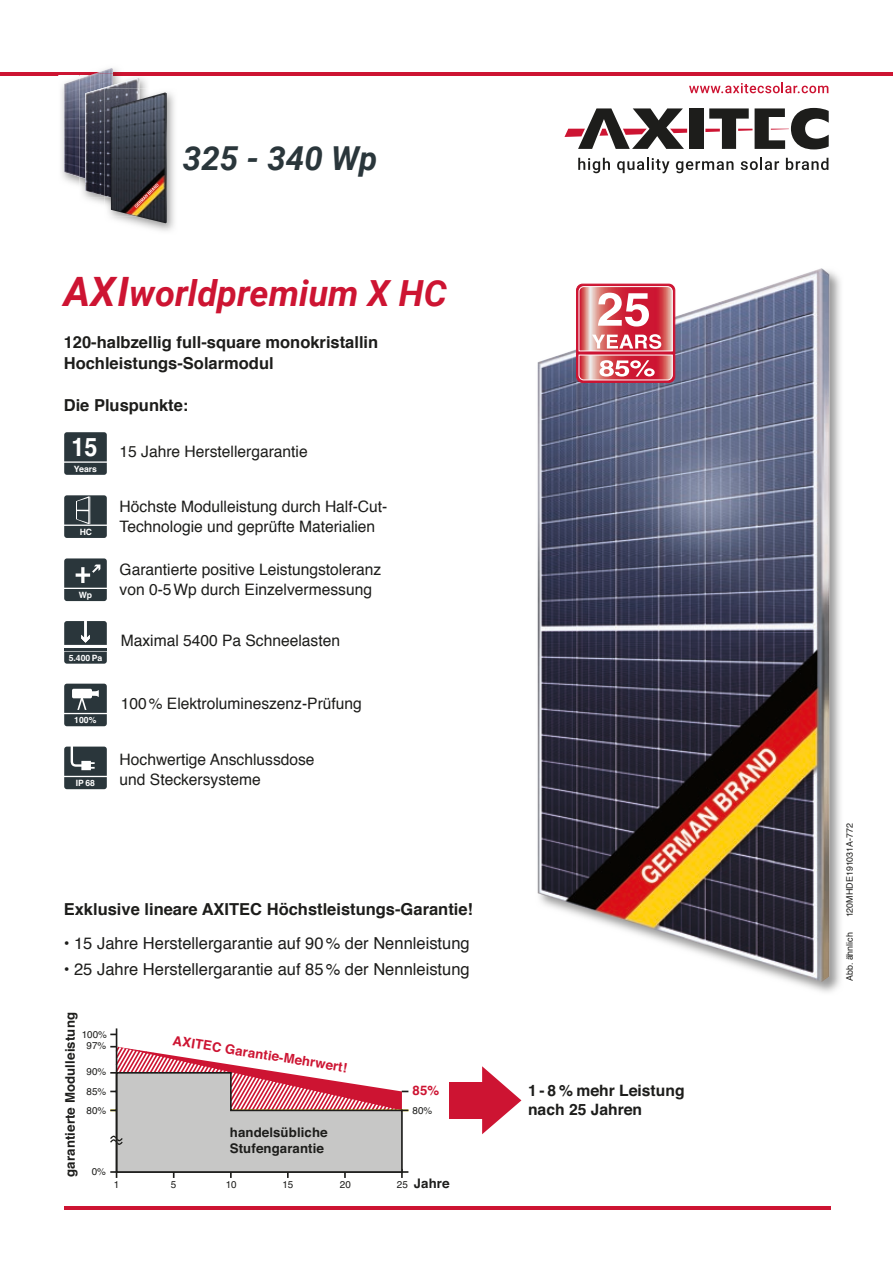
<style>
.page{position:relative;width:893px;height:1263px;background:#fff}
.page>*{position:absolute;margin:0;border:0;box-sizing:border-box;transform-origin:0 0}
.t1{font:italic 700 36px "Roboto";color:#cd1432}
.t2{font:italic 700 33px "Roboto";color:#2a363b}
.t3{font:700 25.65px "Helvetica";color:#fff;scale:.91 1}
.t4{font:700 16.5px/21px "Helvetica";color:#1d1d1b}
.t5{font:16.5px "Helvetica";color:#1d1d1b}
.t6{font:15.75px/20.2px "Helvetica";color:#1d1d1b}
.t7{font:700 15.6px/18.8px "Helvetica";color:#1d1d1b}
.t8{font:700 13.2px/15.9px "Helvetica";letter-spacing:.01em;color:#1d1d1b}
.t9{font:700 13.2px "Helvetica";color:#cd1432}
.t10{font:9.9px/19.4px "Helvetica";color:#1d1d1b;text-align:center}
.t11{font:9px "Helvetica";color:#1d1d1b}
.t12{font:700 8.7px "Helvetica";color:#fff}
.s1{font-size:40.5px}
.s2{font-weight:400;font-size:9.9px}
</style>
<div class="page">
<img style="left:537px;top:271px;width:304px;height:721px">
<img style="left:538px;top:268px;width:291px;height:714px">
<svg style="left:64px;top:432px;width:43px;height:43px;background:#344045"></svg>
<svg style="left:64px;top:558px;width:43px;height:43px;background:#434d52"></svg>
<svg style="left:64px;top:684px;width:43px;height:42px;background:#515b5f"></svg>
<svg style="left:64px;top:495px;width:43px;height:43px;background:#404b4f"></svg>
<hr style="left:64px;top:648px;width:43px;height:2px;background:#2a363b">
<svg style="left:64px;top:652px;width:43px;height:12px"></svg>
<svg style="left:64px;top:621px;width:43px;height:24px"></svg>
<hr style="left:64px;top:1207px;width:767px;height:3px;background:#cd1432">
<div style="left:576px;top:284px;width:99px;height:99px;border:1px solid #cd1432;border-radius:6px"></div>
<svg style="left:578px;top:286px;width:95px;height:95px"></svg>
<svg style="left:110px;top:1033px;width:6px;height:2px"></svg>
<hr style="left:116px;top:1028px;width:1px;height:150px;background:#1d1d1b">
<svg style="left:110px;top:1045px;width:298px;height:133px"></svg>
<svg style="left:482px;top:1066px;width:39px;height:68px"></svg>
<div style="left:449px;top:1082px;width:47px;height:36px;background:#cd1432"></div>
<div style="left:689px;top:108px;width:14px;height:41px;background:#1d1d1b"></div>
<svg style="left:564px;top:108px;width:123px;height:41px"></svg>
<svg style="left:705px;top:108px;width:124px;height:41px"></svg>
<svg style="left:578px;top:158px;width:32px;height:15px"></svg>
<svg style="left:617px;top:158px;width:52px;height:15px"></svg>
<svg style="left:676px;top:161px;width:57px;height:12px"></svg>
<svg style="left:741px;top:158px;width:38px;height:12px"></svg>
<svg style="left:786px;top:158px;width:42px;height:12px"></svg>
<svg style="left:689px;top:83px;width:139px;height:10px"></svg>
<hr style="left:0;top:72px;width:893px;height:3px;background:#cd1432">
<img style="left:113px;top:72px;width:8px;height:2px">
<img style="left:64px;top:68px;width:49px;height:109px">
<img style="left:86px;top:85px;width:61px;height:119px">
<svg style="left:113px;top:74px;width:36px;height:11px"></svg>
<img style="left:79px;top:179px;width:26px;height:19px">
<img style="left:79px;top:74px;width:34px;height:52px">
<img style="left:79px;top:126px;width:6px;height:53px">
<img style="left:85px;top:78px;width:54px;height:118px">
<img style="left:131px;top:92px;width:44px;height:139px">
<img style="left:105px;top:88px;width:34px;height:117px">
<img style="left:111px;top:92px;width:56px;height:131px">
<img style="left:136px;top:184px;width:23px;height:22px">
<svg style="left:64px;top:746px;width:43px;height:43px;background:#485357"></svg>
<h2 class="t2" style="left:183px;top:136px;width:196px">325 - 340 Wp</h2>
<h1 class="t1" style="left:64px;top:268px;width:384px"><span class="s1">AXI</span>worldpremium X HC</h1>
<p class="t4" style="left:64px;top:332px;width:316px">120-halbzellig full-square monokristallin<br>Hochleistungs-Solarmodul</p>
<p class="t4" style="left:64px;top:395px;width:126px">Die Pluspunkte:</p>
<h3 class="t3" style="left:72px;top:426px;width:30px">15</h3>
<p class="t12" style="left:74px;top:462px;width:25px">Years</p>
<p class="t12" style="left:80px;top:525px;width:14px">HC</p>
<p class="t12" style="left:79px;top:588px;width:15px">Wp</p>
<p class="t12" style="left:69px;top:650px;width:35px">5.400 Pa</p>
<p class="t12" style="left:74px;top:713px;width:24px">100%</p>
<p class="t12" style="left:76px;top:776px;width:21px">IP 68</p>
<p class="t6" style="left:120px;top:442px;width:190px">15 Jahre Herstellergarantie</p>
<p class="t6" style="left:120px;top:497px;width:269px">Höchste Modulleistung durch Half-Cut-<br>Technologie und geprüfte Materialien</p>
<p class="t6" style="left:120px;top:559px;width:263px">Garantierte positive Leistungstoleranz von 0-5 Wp durch Einzelvermessung</p>
<p class="t6" style="left:121px;top:631px;width:221px">Maximal 5400 Pa Schneelasten</p>
<p class="t6" style="left:121px;top:694px;width:243px">100 % Elektrolumineszenz-Prüfung</p>
<p class="t6" style="left:120px;top:750px;width:196px">Hochwertige Anschlussdose und Steckersysteme</p>
<p class="t4" style="left:64px;top:899px;width:411px">Exklusive lineare AXITEC Höchstleistungs-Garantie!</p>
<p class="t5" style="left:64px;top:930px;width:407px">• 15 Jahre Herstellergarantie auf 90 % der Nennleistung</p>
<p class="t5" style="left:64px;top:956px;width:407px">• 25 Jahre Herstellergarantie auf 85 % der Nennleistung</p>
<p class="t8" style="left:62px;top:1177px;width:166px;rotate:-90deg">garantierte Modulleistung</p>
<p class="t10" style="left:82px;top:1029px;width:27px;line-height:11.7px">100%<br>97%</p>
<p class="t10" style="left:87px;top:1062px;width:21px;text-align:justify">90% 85% 80%</p>
<p class="t10" style="left:92px;top:1162px;width:16px">0%</p>
<p class="t9" style="left:175px;top:1029px;width:178px;rotate:9deg">AXITEC Garantie-Mehrwert!</p>
<p class="t8" style="left:230px;top:1124px;width:99px">handelsübliche<br>Stufengarantie</p>
<p class="t9" style="left:413px;top:1080px;width:28px">85%</p>
<p class="t10" style="left:413px;top:1101px;width:21px">80%</p>
<p class="t10" style="left:114px;top:1175px;width:7px">1</p>
<p class="t10" style="left:171px;top:1175px;width:7px">5</p>
<p class="t10" style="left:226px;top:1175px;width:13px">10</p>
<p class="t10" style="left:282px;top:1175px;width:13px">15</p>
<p class="t10" style="left:340px;top:1175px;width:13px">20</p>
<p class="t8" style="left:397px;top:1175px;width:54px"><span class="s2">25</span> Jahre</p>
<p class="t7" style="left:528px;top:1081px;width:158px">1 - 8 % mehr Leistung nach 25 Jahren</p>
<p class="t11" style="left:843px;top:917px;width:96px;rotate:-90deg">120MHDE191031A-772</p>
<p class="t11" style="left:843px;top:981px;width:51px;rotate:-90deg">Abb. ähnlich</p>
</div>
